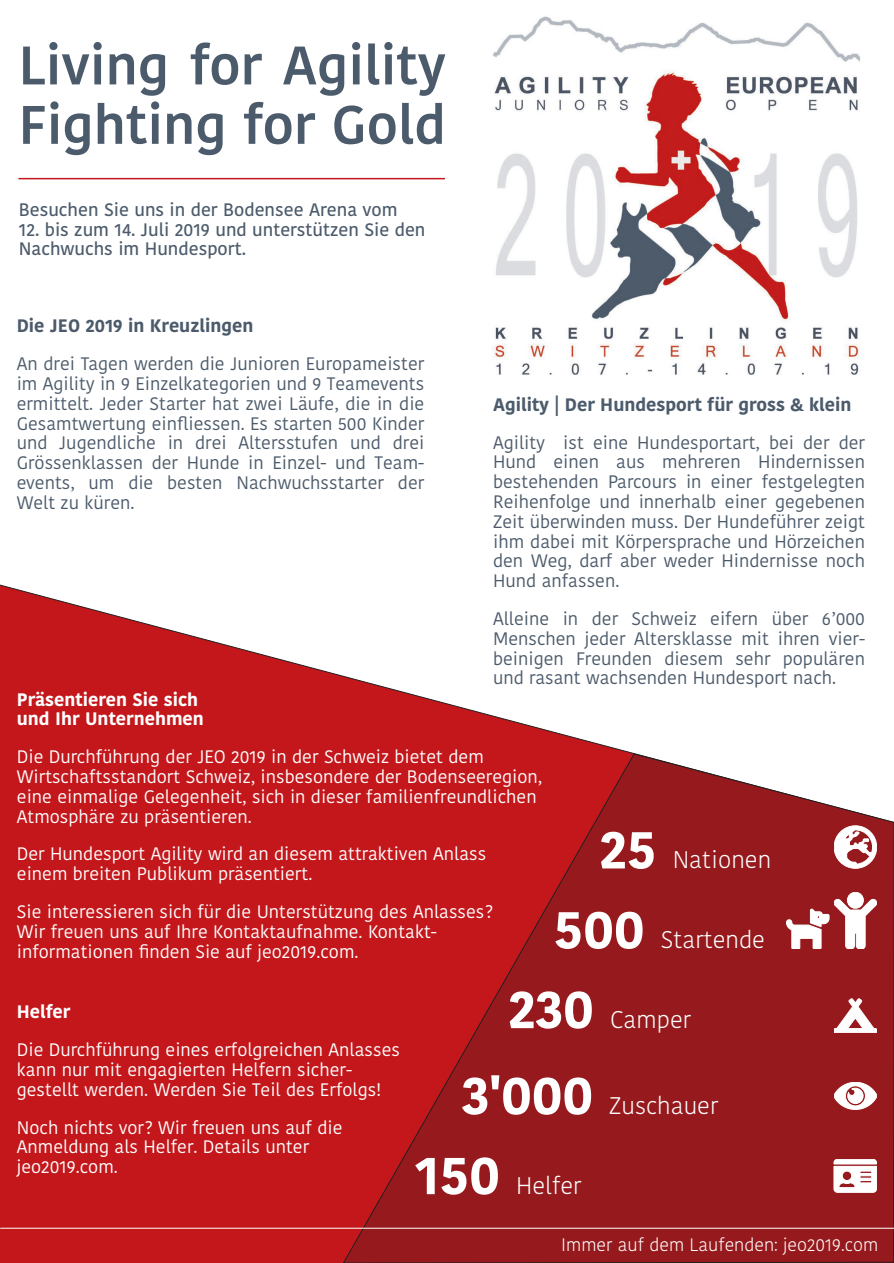
<style>
.page{position:relative;width:894px;height:1263px;background:#fff}
.page>*{position:absolute;margin:0;border:0;box-sizing:border-box;transform-origin:0 0}
.t1{font:600 54px/59.4px "Kohinoor Telugu";color:#4c5b6b}
.t2{font:700 54px "Kohinoor Telugu";color:#fff}
.t3{font:300 24px "Kohinoor Telugu";color:#fff}
.t4{font:18px/19.8px "Kohinoor Telugu";color:#4c5b6b;text-align:justify}
.t5{font:18px/19.8px "Kohinoor Telugu";color:#fff}
.t6{font:500 18px/19.8px "Kohinoor Telugu";color:#4c5b6b}
.t7{font:700 18px "Kohinoor Telugu";color:#4c5b6b}
.t8{font:700 18px/19.8px "Kohinoor Telugu";color:#fff}
.t9{font:300 18px "Kohinoor Telugu";color:#fff}
</style>
<div class="page">
<svg style="left:0;top:584px;width:634px;height:679px;fill:#c3171b"></svg>
<svg style="left:343px;top:753px;width:550px;height:510px;background:#a52024"></svg>
<img style="left:492px;top:16px;width:368px;height:359px">
<svg style="left:786px;top:892px;width:90px;height:57px"></svg>
<svg style="left:833px;top:826px;width:43px;height:42px"></svg>
<svg style="left:833px;top:1082px;width:43px;height:27px"></svg>
<svg style="left:833px;top:999px;width:43px;height:34px"></svg>
<svg style="left:833px;top:1159px;width:43px;height:33px"></svg>
<hr style="left:19px;top:178px;width:425px;height:1px;background:#c3171b">
<hr style="left:1px;top:1228px;width:892px;height:1px;background:#fff">
<h1 class="t1" style="left:18px;top:36px;width:428px">Living for Agility<br>Fighting for Gold</h1>
<p class="t6" style="left:19px;top:200px;width:380px">Besuchen Sie uns in der Bodensee Arena vom</p>
<p class="t6" style="left:19px;top:219px;width:408px">12. bis zum 14. Juli 2019 und unterstützen Sie den<br>Nachwuchs im Hundesport.</p>
<p class="t7" style="left:17px;top:313px;width:238px">Die JEO 2019 in Kreuzlingen</p>
<p class="t4" style="left:17px;top:354px;width:409px">An drei Tagen werden die Junioren Europameister im Agility in 9 Einzelkategorien und 9 Teamevents ermittelt. Jeder Starter hat zwei Läufe, die in die Gesamtwertung einfliessen. Es starten 500 Kinder und Jugendliche in drei Altersstufen und drei Grössenklassen der Hunde in Einzel- und Team&shy;events, um die besten Nachwuchsstarter der Welt zu küren.</p>
<p class="t7" style="left:493px;top:392px;width:360px">Agility | Der Hundesport für gross &amp; klein</p>
<p class="t4" style="left:493px;top:432px;width:373px">Agility ist eine Hundesportart, bei der der Hund einen aus mehreren Hindernissen bestehenden Parcours in einer festgelegten Reihenfolge und innerhalb einer gegebenen Zeit überwinden muss. Der Hundeführer zeigt ihm dabei mit Körpersprache und Hörzeichen den Weg, darf aber weder Hindernisse noch Hund anfassen.</p>
<p class="t4" style="left:493px;top:609px;width:373px">Alleine in der Schweiz eifern über 6’000<br>Menschen jeder Altersklasse mit ihren vier&shy;beinigen Freunden diesem sehr populären und rasant wachsenden Hundesport nach.</p>
<p class="t8" style="left:17px;top:689px;width:188px">Präsentieren Sie sich und Ihr Unternehmen</p>
<p class="t5" style="left:17px;top:747px;width:526px">Die Durchführung der JEO 2019 in der Schweiz bietet dem Wirtschaftsstandort Schweiz, insbesondere der Bodenseeregion, eine einmalige Gelegenheit, sich in dieser familienfreundlichen Atmosphäre zu präsentieren.</p>
<p class="t5" style="left:17px;top:844px;width:471px">Der Hundesport Agility wird an diesem attraktiven Anlass einem breiten Publikum präsentiert.</p>
<p class="t5" style="left:17px;top:902px;width:477px">Sie interessieren sich für die Unterstützung des Anlasses?<br>Wir freuen uns auf Ihre Kontaktaufnahme. Kontakt&shy;informationen finden Sie auf jeo2019.com.</p>
<h1 class="t2" style="left:599px;top:812px;width:59px">25</h1>
<h2 class="t3" style="left:672px;top:843px;width:100px">Nationen</h2>
<h1 class="t2" style="left:553px;top:892px;width:92px">500</h1>
<h2 class="t3" style="left:660px;top:923px;width:106px">Startende</h2>
<p class="t8" style="left:17px;top:1002px;width:55px">Helfer</p>
<p class="t5" style="left:17px;top:1040px;width:384px">Die Durchführung eines erfolgreichen Anlasses kann nur mit engagierten Helfern sicher&shy;gestellt werden. Werden Sie Teil des Erfolgs!</p>
<p class="t5" style="left:17px;top:1117px;width:327px">Noch nichts vor? Wir freuen uns auf die<br>Anmeldung als Helfer. Details unter jeo2019.com.</p>
<h1 class="t2" style="left:507px;top:971px;width:87px">230</h1>
<h1 class="t2" style="left:461px;top:1057px;width:133px">3'000</h1>
<h1 class="t2" style="left:415px;top:1137px;width:86px">150</h1>
<h2 class="t3" style="left:516px;top:1169px;width:67px">Helfer</h2>
<h2 class="t3" style="left:609px;top:1003px;width:83px">Camper</h2>
<h2 class="t3" style="left:609px;top:1089px;width:111px">Zuschauer</h2>
<p class="t9" style="left:561px;top:1232px;width:318px">Immer auf dem Laufenden: jeo2019.com</p>
</div>
